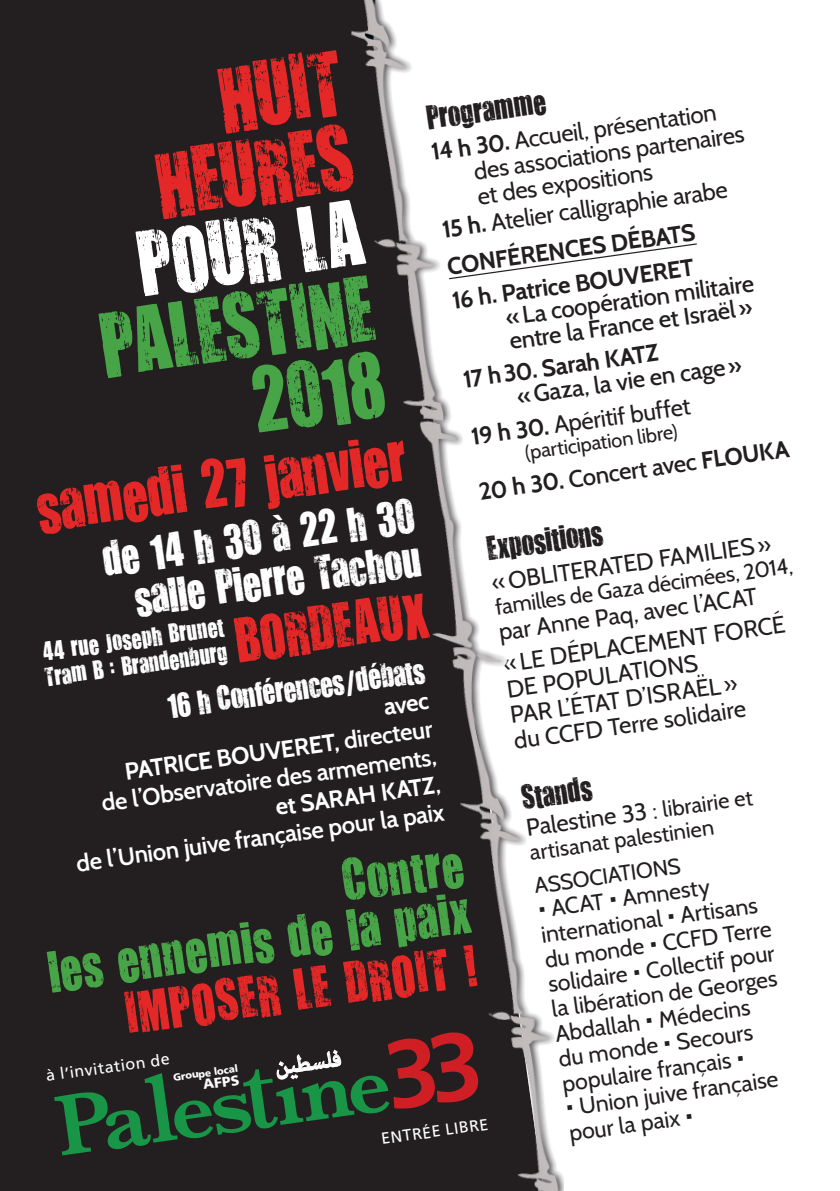
<style>
.page{position:relative;width:840px;height:1191px;background:#fff}
.page>*{position:absolute;margin:0;border:0;box-sizing:border-box;transform-origin:0 0}
.t1{font:76px/76px "You Are Loved";color:#47a447;text-align:right}
.t2{font:76px/76px "You Are Loved";color:#e42727;text-align:right}
.t3{font:76px "You Are Loved";color:#fff}
.t4{font:56px "You Are Loved";color:#e42727}
.t5{font:52px "You Are Loved";color:#e42727}
.t6{font:48px/48px "You Are Loved";color:#47a447;text-align:right}
.t7{font:48px "You Are Loved";color:#e42727}
.t8{font:40px/44px "You Are Loved";color:#fff;text-align:right}
.t9{font:700 31.2px "Adobe Arabic";color:#fff}
.t10{font:28px "You Are Loved";color:#231f20}
.t11{font:28px "You Are Loved";color:#fff}
.t12{font:24px/25px "Cabin";color:#231f20}
.t13{font:600 24px/28px "Cabin";color:#fff;text-align:right}
.t14{font:500 24px/24px "Cabin";color:#231f20}
.t15{font:700 24px "Cabin";color:#231f20}
.t16{font:23px/25px "Cabin";color:#231f20}
.t17{font:22px/33.6px "Cabin";color:#231f20}
.t18{font:22px "You Are Loved";color:#fff}
.t19{font:20px "Cabin";color:#231f20}
.t20{font:16px "Frutiger LT Std";color:#fff}
.t21{font:900 14px "Frutiger LT Std";color:#fcfcfc}
.t22{font:900 10.2px "Frutiger LT Std";color:#fcfcfc}
.s1{font-weight:700}
.s2{font-weight:400}
.s3{font-weight:500}
.s4{font-size:22px}
.s5{font-weight:700;font-size:36px}
</style>
<div class="page">
<div style="left:0;top:0;width:331px;height:1191px;background:#231f20"></div>
<svg style="left:584px;top:243px;width:113px;height:18px"></svg>
<svg style="left:54px;top:1031px;width:277px;height:124px;background:#223628"></svg>
<img style="left:331px;top:0;width:253px;height:1191px">
<h1 class="t2" style="left:141px;top:69px;width:199px;rotate:-8deg">HUIT heures</h1>
<p class="t10" style="left:423px;top:99px;width:120px;rotate:-8deg">Programme</p>
<p class="t12" style="left:468px;top:134px;width:278px;text-indent:-40px;rotate:-8deg"><span class="s1">14 h 30.</span> Accueil, présentation des associations partenaires etdes expositions</p>
<p class="t12" style="left:439px;top:211px;width:290px;line-height:37.4px;rotate:-8deg"><span class="s1">15 h.</span> Ateliercalligraphie arabe<br><span class="s1">Conférences débats</span></p>
<h1 class="t3" style="left:130px;top:214px;width:229px;rotate:-8deg">pour la</h1>
<p class="t15" style="left:450px;top:286px;width:144px;rotate:-8deg">16 h. Patrice BOUVERET</p>
<h1 class="t1" style="left:95px;top:306px;width:277px;rotate:-8deg">palesti ne<br>2018</h1>
<h2 class="t4" style="left:31px;top:472px;width:381px;rotate:-8deg">samedi 27 janvier</h2>
<p class="t14" style="left:504px;top:305px;width:251px;rotate:-8deg">«La coopération militaire entre la France et Israël»</p>
<p class="t15" style="left:461px;top:365px;width:198px;rotate:-8deg">17 h30. Sarah Katz</p>
<p class="t14" style="left:464px;top:386px;width:279px;line-height:33.6px;text-indent:51px;rotate:-8deg">«Gaza, la vie en cage»<br><span class="s1">19 h 30.</span> <span class="s2">Apéritifbuffet</span></p>
<p class="t19" style="left:523px;top:440px;width:155px;rotate:-8deg">(participation libre)</p>
<p class="t15" style="left:477px;top:477px;width:314px;rotate:-8deg">20 h 30. <span class="s3">Concert avec</span> FLOU KA</p>
<p class="t10" style="left:484px;top:530px;width:119px;rotate:-8deg">Expositions</p>
<h3 class="t8" style="left:100px;top:535px;width:315px;rotate:-8deg">de 14 h 30 à 22 h 30 salle Pierre Tachou</h3>
<p class="t18" style="left:41px;top:636px;width:184px;rotate:-8deg">44 rue Joseph Brunet</p>
<p class="t12" style="left:490px;top:570px;width:283px;rotate:-8deg">«Obliterated families»</p>
<p class="t17" style="left:492px;top:590px;width:301px;rotate:-8deg">familles de Gaza décimées, 2014,</p>
<p class="t12" style="left:496px;top:616px;width:286px;line-height:31.6px;rotate:-8deg">parAnne Paq, avec l’ACAT<br>« Le déplac ement fo rcé</p>
<p class="t12" style="left:505px;top:676px;width:51px;rotate:-8deg">de pop</p>
<h3 class="t5" style="left:230px;top:606px;width:196px;rotate:-8deg">BOR DEA UX</h3>
<p class="t18" style="left:43px;top:662px;width:185px;rotate:-8deg">Tram B : Brandenburg</p>
<p class="t12" style="left:504px;top:676px;width:236px;line-height:26px;text-indent:82px;rotate:-8deg">ulatio ns<br>pa r l’État d’Israël» du CCFD Terre solidaire</p>
<p class="t10" style="left:519px;top:778px;width:73px;rotate:-8deg">Stands</p>
<p class="t11" style="left:165px;top:687px;width:262px;rotate:-8deg">16 h Conférences/débats</p>
<p class="t13" style="left:59px;top:738px;width:376px;rotate:-8deg"><span class="s1">avec<br>patrice bouveret,</span> directeur<br>de l’Observatoire des armements, <span class="s1">etSarah Katz</span>,<br>de l’Union juive française pour la paix</p>
<p class="t12" style="left:524px;top:815px;width:234px;rotate:-8deg">Palestine 33 : <span class="s4">librairie et</span></p>
<p class="t17" style="left:527px;top:835px;width:190px;rotate:-8deg">artisanatpalestinien assoc iatio ns</p>
<h3 class="t6" style="left:38px;top:898px;width:427px;rotate:-8deg">Contre<br>les ennemis de la paix</h3>
<p class="t16" style="left:536px;top:897px;width:236px;rotate:-8deg"><span class="s5">·</span> ACAT <span class="s5">·</span> Amnesty international<span class="s5">·</span> Artisans du monde <span class="s5">·</span> CCFD Terre solidaire <span class="s5">·</span> Collectifpour la libération de Georges<br>Abdallah <span class="s5">·</span> M édecins du monde <span class="s5">·</span> S ecours populaire français <span class="s5">·<br>·</span> U nion juive française pourla paix <span class="s5">·</span></p>
<h3 class="t7" style="left:121px;top:982px;width:356px;rotate:-8deg">imposer le droit !</h3>
<p class="t20" style="left:45px;top:1066px;width:126px;rotate:-8deg">à l’invitation de</p>
<p class="t20" style="left:380px;top:1129px;width:109px;rotate:-8deg">entrée libre</p>
<p class="t9" style="left:272px;top:1046px;width:75px;rotate:-8deg">ف لسط ين</p>
<p class="t22" style="left:172px;top:1071px;width:66px;rotate:-8deg">Groupe local</p>
<p class="t21" style="left:202px;top:1076px;width:38px;rotate:-8deg">AFPS</p>
</div>
